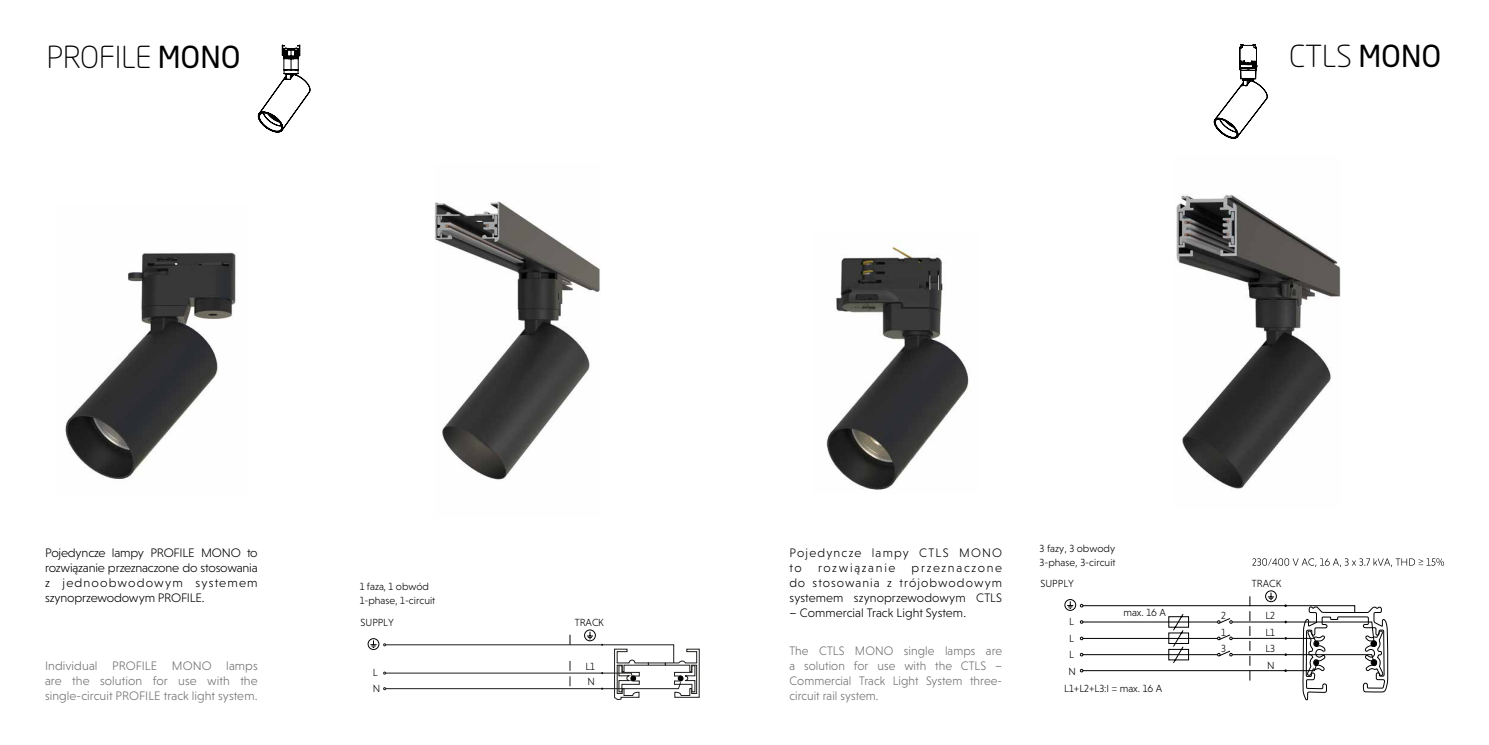
<style>
.page{position:relative;width:1489px;height:745px;background:#fff}
.page>*{position:absolute;margin:0;border:0;box-sizing:border-box;transform-origin:0 0}
.t1{font:300 30px "Neo Sans Pro Cyr";color:#000}
.t2{font:300 12.5px/15px "Niveau Grotesk";letter-spacing:.02em;color:#000;text-align:justify}
.t3{font:300 12.5px/15px "Niveau Grotesk";letter-spacing:.005em;color:#706f6f;text-align:justify}
.t4{font:300 12.5px/15px "Niveau Grotesk";letter-spacing:.095em;color:#000}
.t5{font:300 12.5px "Niveau Grotesk";letter-spacing:.13em;color:#000}
.t6{font:300 10.5px/16.4px "Niveau Grotesk";color:#000}
.s1{font-weight:400}
</style>
<div class="page">
<svg style="left:258px;top:45px;width:52px;height:87px"></svg>
<img style="left:435px;top:201px;width:165px;height:279px">
<img style="left:65px;top:252px;width:171px;height:227px">
<div style="left:584px;top:629px;width:11px;height:11px;border:1px solid #000;border-radius:50%"></div>
<svg style="left:383px;top:631px;width:316px;height:69px"></svg>
<div style="left:368px;top:638px;width:11px;height:11px;border:1px solid #000;border-radius:50%"></div>
<svg style="left:370px;top:640px;width:6px;height:7px"></svg>
<img style="left:1176px;top:194px;width:163px;height:295px">
<img style="left:826px;top:246px;width:143px;height:244px">
<svg style="left:1213px;top:44px;width:54px;height:94px"></svg>
<svg style="left:1252px;top:558px;width:191px;height:8px"></svg>
<hr style="left:1082px;top:605px;width:202px;height:1px;background:#000">
<hr style="left:1232px;top:621px;width:52px;height:1px;background:#000">
<hr style="left:1082px;top:621px;width:135px;height:1px;background:#000">
<hr style="left:1082px;top:637px;width:135px;height:1px;background:#000">
<hr style="left:1232px;top:654px;width:52px;height:1px;background:#000">
<hr style="left:1082px;top:654px;width:135px;height:1px;background:#000">
<hr style="left:1082px;top:670px;width:203px;height:1px;background:#000">
<hr style="left:1232px;top:637px;width:52px;height:1px;background:#000">
<svg style="left:1217px;top:596px;width:33px;height:84px"></svg>
<div style="left:1265px;top:590px;width:11px;height:11px;border:1px solid #000;border-radius:50%"></div>
<svg style="left:1267px;top:592px;width:6px;height:8px"></svg>
<div style="left:1064px;top:599px;width:11px;height:11px;border:1px solid #000;border-radius:50%"></div>
<svg style="left:1067px;top:601px;width:6px;height:7px"></svg>
<svg style="left:1284px;top:604px;width:103px;height:95px"></svg>
<svg style="left:1168px;top:614px;width:20px;height:49px"></svg>
<h1 class="t1" style="left:47px;top:39px;width:195px">PROFILE <span class="s1">MONO</span></h1>
<h1 class="t1" style="left:1288px;top:38px;width:154px">CTLS <span class="s1">MONO</span></h1>
<p class="t2" style="left:45px;top:544px;width:214px">Pojedyncze lampy PROFILE MONO to rozwiązanie przeznaczone do stosowania z jednoobwodowym systemem szynoprzewodowym PROFILE.</p>
<p class="t3" style="left:45px;top:657px;width:214px">Individual PROFILE MONO lamps are the solution for use with the single-circuit PROFILE track light system.</p>
<p class="t6" style="left:360px;top:579px;width:77px;line-height:14px">1 faza, 1 obwód<br>1-phase, 1-circuit</p>
<p class="t6" style="left:360px;top:613px;width:35px">SUPPLY</p>
<p class="t6" style="left:372px;top:663px;width:6px">L</p>
<p class="t6" style="left:372px;top:679px;width:9px">N</p>
<p class="t6" style="left:574px;top:613px;width:31px">TRACK</p>
<p class="t6" style="left:585px;top:658px;width:11px;line-height:15.1px">L1<br>N</p>
<p class="t4" style="left:789px;top:544px;width:214px">Pojedyncze lampy CTLS MONO to</p>
<p class="t5" style="left:818px;top:560px;width:79px">rozwiązanie</p>
<p class="t2" style="left:789px;top:559px;width:214px;text-indent:122px">przeznaczone do stosowania z trójobwodowym systemem szynoprzewodowym CTLS</p>
<p class="t2" style="left:789px;top:604px;width:178px">– Commercial Track Light System.</p>
<p class="t3" style="left:789px;top:643px;width:214px">The CTLS MONO single lamps are a solution for use with the CTLS – Commercial Track Light System three&shy;circuit rail system.</p>
<p class="t6" style="left:1039px;top:540px;width:77px;line-height:14px">3 fazy, 3 obwody<br>3-phase, 3-circuit</p>
<p class="t6" style="left:1040px;top:574px;width:35px">SUPPLY</p>
<p class="t6" style="left:1251px;top:574px;width:31px">TRACK</p>
<p class="t6" style="left:1068px;top:613px;width:9px">L<br>L<br>L<br>N</p>
<p class="t6" style="left:1123px;top:604px;width:44px">max. 16 A</p>
<p class="t6" style="left:1220px;top:607px;width:6px">2</p>
<p class="t6" style="left:1265px;top:607px;width:11px">L2</p>
<p class="t6" style="left:1220px;top:623px;width:6px">1<br>3</p>
<p class="t6" style="left:1267px;top:656px;width:9px">N</p>
<p class="t6" style="left:1265px;top:623px;width:11px">L1</p>
<p class="t6" style="left:1265px;top:640px;width:11px">L3</p>
<p class="t6" style="left:1064px;top:679px;width:99px">L1+L2+L3:I = max. 16 A</p>
</div>
